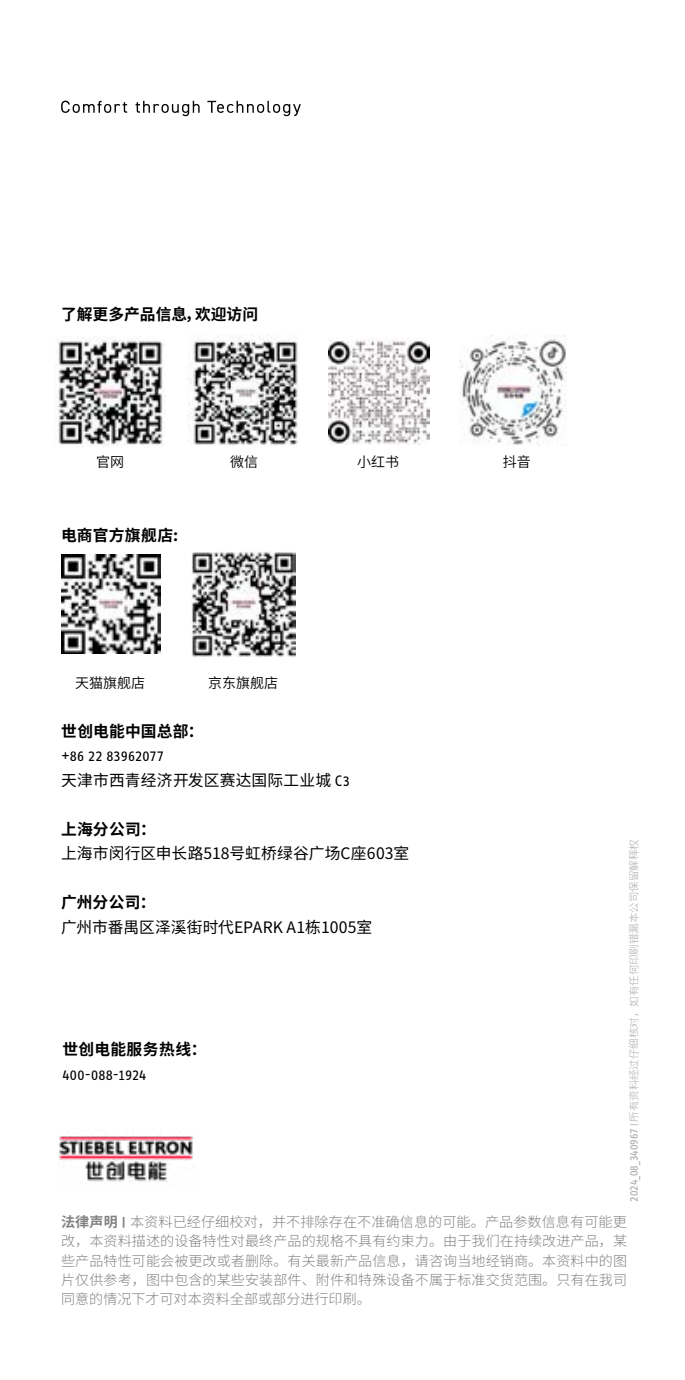
<style>
.page{position:relative;width:685px;height:1380px;background:#fff}
.page>*{position:absolute;margin:0;border:0;box-sizing:border-box;transform-origin:0 0}
.t1{font:15.75px "Source Han Sans CN";letter-spacing:.01em;color:#000}
.t2{font:700 15.75px "Source Han Sans CN";letter-spacing:.01em;color:#000}
.t3{font:15.75px "STE Info Text";letter-spacing:.01em;color:#000}
.t4{font:700 15.75px "Source Han Sans CN";letter-spacing:.03em;color:#000}
.t5{font:300 14px/19.2px "Source Han Sans CN";letter-spacing:.005em;color:#818281;text-align:justify}
.t6{font:14px "Source Han Sans CN";color:#000}
.t7{font:300 10.5px "Source Han Sans CN";color:#a8a9a9}
.s1{font-family:"STE Info Text"}
.s2{font-family:"STE Info Text";font-weight:400;font-size:12.25px}
.s3{font-family:"STE Info Text";font-weight:400}
.s4{font-weight:700}
.s5{font-family:"STE Info Text";font-weight:700}
</style>
<div class="page">
<svg style="left:61px;top:101px;width:66px;height:12px"></svg>
<svg style="left:135px;top:101px;width:64px;height:15px"></svg>
<svg style="left:207px;top:101px;width:94px;height:15px"></svg>
<img style="left:61px;top:555px;width:100px;height:98px">
<img style="left:191px;top:551px;width:104px;height:105px">
<img style="left:59px;top:1132px;width:135px;height:51px">
<img style="left:54px;top:338px;width:111px;height:109px">
<img style="left:187px;top:336px;width:112px;height:110px">
<img style="left:460px;top:335px;width:106px;height:111px">
<img style="left:328px;top:340px;width:101px;height:104px">
<p class="t2" style="left:61px;top:305px;width:198px">了解更多产品信息，欢迎访问</p>
<p class="t6" style="left:96px;top:454px;width:29px">官网</p>
<p class="t6" style="left:230px;top:454px;width:29px">微信</p>
<p class="t6" style="left:357px;top:454px;width:43px">小红书</p>
<p class="t6" style="left:503px;top:454px;width:29px">抖音</p>
<p class="t2" style="left:61px;top:526px;width:119px">电商官方旗舰店:</p>
<p class="t6" style="left:75px;top:674px;width:71px">天猫旗舰店</p>
<p class="t6" style="left:208px;top:674px;width:71px">京东旗舰店</p>
<p class="t2" style="left:61px;top:722px;width:144px">世创电能中国总部：</p>
<p class="t3" style="left:61px;top:747px;width:104px">+86 22 83962077</p>
<p class="t1" style="left:61px;top:771px;width:290px">天津市西青经济开发区赛达国际工业城 <span class="s1">C3</span></p>
<p class="t2" style="left:61px;top:820px;width:96px">上海分公司：</p>
<p class="t1" style="left:61px;top:844px;width:350px">上海市闵行区申长路518号虹桥绿谷广场C座603室</p>
<p class="t2" style="left:61px;top:893px;width:96px">广州分公司：</p>
<p class="t1" style="left:61px;top:918px;width:312px">广州市番禺区泽溪街时代EPARK A1栋1005室</p>
<p class="t4" style="left:62px;top:1040px;width:146px">世创电能服务热线：</p>
<p class="t3" style="left:62px;top:1065px;width:86px">400-088-1924</p>
<p class="t7" style="left:628px;top:1201px;width:364px;rotate:-90deg"><span class="s2">2024_08_340967</span> <span class="s3">|</span> 所有资料经过仔细核对，如有任何印刷错漏本公司保留解释权</p>
<p class="t5" style="left:61px;top:1212px;width:567px"><span class="s4">法律声明</span> <span class="s5">|</span> 本资料已经仔细校对，并不排除存在不准确信息的可能。产品参数信息有可能更改，本资料描述的设备特性对最终产品的规格不具有约束力。由于我们在持续改进产品，某些产品特性可能会被更改或者删除。有关最新产品信息，请咨询当地经销商。本资料中的图片仅供参考，图中包含的某些安装部件、附件和特殊设备不属于标准交货范围。只有在我司同意的情况下才可对本资料全部或部分进行印刷。</p>
</div>
